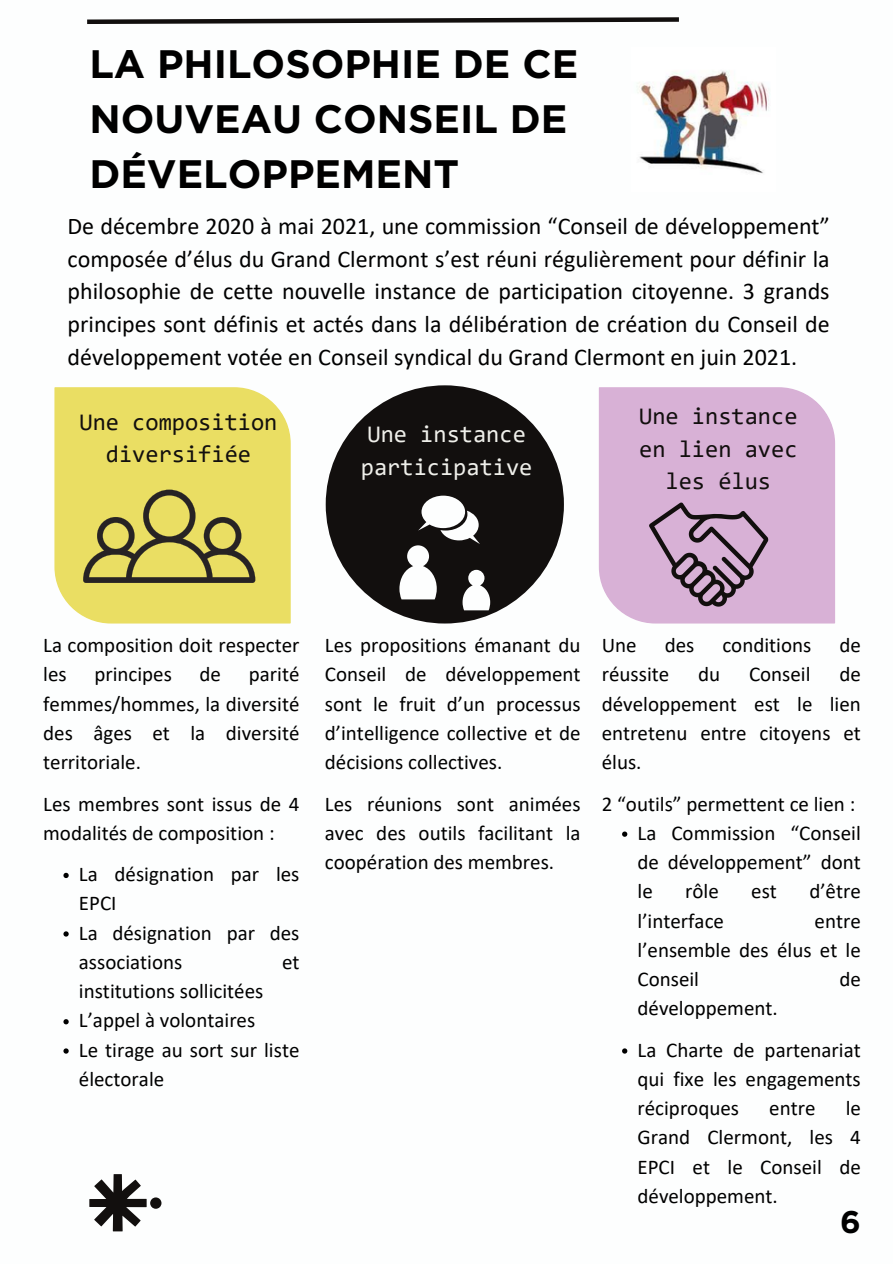
<style>
.page{position:relative;width:893px;height:1264px;background:#fff}
.page>*{position:absolute;margin:0;border:0;box-sizing:border-box;transform-origin:0 0}
.t1{font:700 39.6px/55.2px "Gotham";color:#000}
.t2{font:700 31.35px "Gotham";color:#000}
.t3{font:24px/32.7px "Calibri";color:#000;text-align:justify}
.t4{font:24px/32.7px "Consolas";color:#120f0e;text-align:center}
.t5{font:24px/32.7px "Consolas";color:#efefea}
.t6{font:21px/29.2px "Calibri";color:#000;text-align:justify}
</style>
<div class="page">
<svg style="left:89px;top:1174px;width:58px;height:57px"></svg>
<div style="left:150px;top:1197px;width:11px;height:11px;background:#120f0e;border-radius:50%"></div>
<svg style="left:87px;top:17px;width:592px;height:7px"></svg>
<img style="left:638px;top:71px;width:132px;height:103px">
<div style="left:54px;top:387px;width:237px;height:236px;background:#eade63"></div>
<svg style="left:83px;top:489px;width:172px;height:94px;background:#b8ae53"></svg>
<svg style="left:63px;top:872px;width:6px;height:6px"></svg>
<svg style="left:63px;top:931px;width:6px;height:5px"></svg>
<svg style="left:63px;top:1019px;width:6px;height:5px"></svg>
<svg style="left:63px;top:1048px;width:6px;height:5px"></svg>
<div style="left:326px;top:385px;width:238px;height:238px;background:#120f0e;border-radius:50%"></div>
<svg style="left:399px;top:495px;width:91px;height:115px"></svg>
<svg style="left:622px;top:831px;width:5px;height:5px"></svg>
<svg style="left:622px;top:1048px;width:5px;height:5px"></svg>
<div style="left:598px;top:387px;width:237px;height:236px;background:#d8b1d6"></div>
<svg style="left:649px;top:502px;width:119px;height:104px;background:#aa8ba7"></svg>
<p class="t1" style="left:89px;top:36px;width:490px">LA PHILOSOPHIE DE CE<br>NOUVEAU CONSEIL DE<br>DÉVELOPPEMENT</p>
<p class="t3" style="left:68px;top:212px;width:763px">De décembre 2020 à mai 2021, une commission “Conseil de développement” composée d’élus du Grand Clermont s’est réuni régulièrement pour définir la philosophie de cette nouvelle instance de participation citoyenne. 3 grands principes sont définis et actés dans la délibération de création du Conseil de développement votée en Conseil syndical du Grand Clermont en juin 2021.</p>
<p class="t4" style="left:79px;top:407px;width:199px">Une composition diversifiée</p>
<p class="t5" style="left:361px;top:420px;width:173px">Une instance participative</p>
<p class="t4" style="left:639px;top:402px;width:160px">Une instance en lien avec les élus</p>
<p class="t6" style="left:43px;top:632px;width:258px">La composition doit respecter les</p>
<p class="t6" style="left:43px;top:661px;width:258px;text-indent:205px">parité femmes/hommes, la diversité des âges et la diversité territoriale.</p>
<p class="t6" style="left:43px;top:790px;width:258px">Les membres sont issus de 4 modalités de composition :</p>
<p class="t6" style="left:79px;top:861px;width:222px">La désignation par les<br>EPCI</p>
<p class="t6" style="left:79px;top:919px;width:222px">La désignation par des associations</p>
<p class="t6" style="left:94px;top:661px;width:79px">principes</p>
<p class="t6" style="left:200px;top:661px;width:23px">de</p>
<p class="t6" style="left:282px;top:949px;width:19px">et</p>
<p class="t6" style="left:79px;top:978px;width:186px">institutions sollicitées</p>
<p class="t6" style="left:79px;top:1007px;width:178px">L’appel à volontaires</p>
<p class="t6" style="left:79px;top:1036px;width:222px">Le tirage au sort sur liste électorale</p>
<p class="t6" style="left:325px;top:632px;width:257px">Les propositions émanant du Conseil de développement sont le fruit d’un processus d’intelligence collective et de décisions collectives.</p>
<p class="t6" style="left:325px;top:790px;width:257px">Les réunions sont animées avec des outils facilitant la coopération des membres.</p>
<p class="t6" style="left:601px;top:632px;width:36px">Une</p>
<p class="t6" style="left:664px;top:632px;width:31px">des</p>
<p class="t6" style="left:722px;top:632px;width:91px">conditions</p>
<p class="t6" style="left:839px;top:632px;width:23px">de</p>
<p class="t6" style="left:601px;top:661px;width:69px">réussite</p>
<p class="t6" style="left:698px;top:661px;width:24px">du</p>
<p class="t6" style="left:749px;top:661px;width:63px">Conseil</p>
<p class="t6" style="left:601px;top:661px;width:260px;text-indent:237px">de développement est le lien entretenu entre citoyens et élus.</p>
<p class="t6" style="left:601px;top:790px;width:255px">2 “outils” permettent ce lien :</p>
<p class="t6" style="left:637px;top:820px;width:225px">La Commission “Conseil de développement” dont le</p>
<p class="t6" style="left:685px;top:878px;width:35px">rôle</p>
<p class="t6" style="left:751px;top:878px;width:27px">est</p>
<p class="t6" style="left:809px;top:878px;width:53px">d’être</p>
<p class="t6" style="left:637px;top:907px;width:88px">l’interface</p>
<p class="t6" style="left:637px;top:907px;width:225px;text-indent:177px">entre l’ensemble des élus et le Conseil</p>
<p class="t6" style="left:839px;top:966px;width:23px">de</p>
<p class="t6" style="left:637px;top:995px;width:142px">développement.</p>
<p class="t6" style="left:637px;top:1036px;width:225px">La Charte de partenariat qui fixe les engagements réciproques</p>
<p class="t6" style="left:637px;top:1095px;width:225px;text-indent:208px">le Grand Clermont, les 4<br>EPCI et le Conseil de développement.</p>
<p class="t6" style="left:769px;top:1095px;width:48px">entre</p>
<p class="t2" style="left:840px;top:1202px;width:22px">6</p>
</div>
